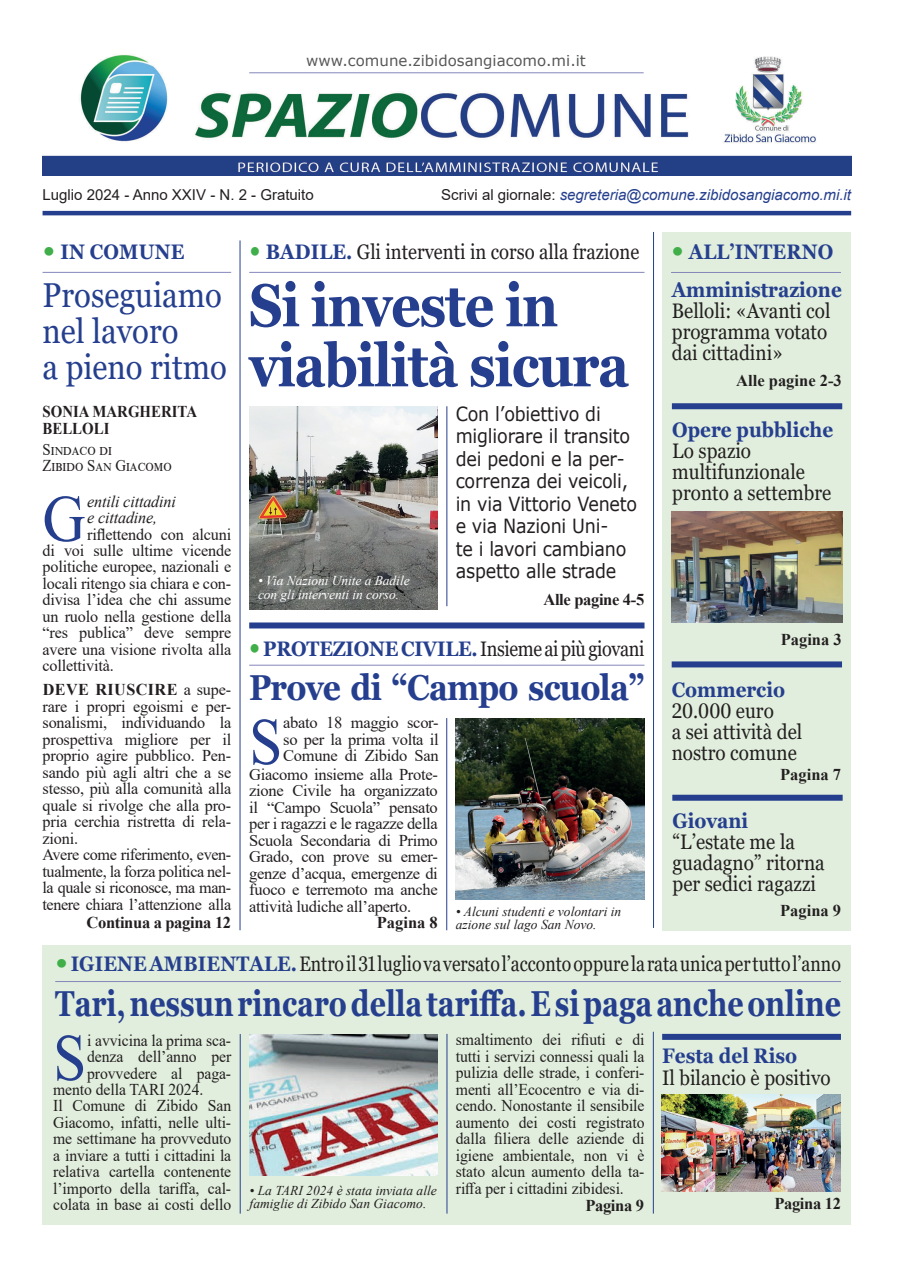
<style>
.page{position:relative;width:898px;height:1272px;background:#fff}
.page>*{position:absolute;margin:0;border:0;box-sizing:border-box;transform-origin:0 0}
.t1{font:66px "Times New Roman";color:#253f8e;scale:.9 1}
.t2{font:700 60px/60px "Georgia";letter-spacing:-.025em;color:#253f8e;scale:.87 1}
.t3{font:700 36px "Georgia";color:#253f8e;scale:.79 1}
.t4{font:700 36px "Georgia";letter-spacing:-.025em;color:#253f8e;scale:.88 1}
.t5{font:34.5px "Georgia";color:#253f8e;scale:.9 1}
.t6{font:21px "Georgia";color:#231f20;scale:.9 1}
.t7{font:21px "Georgia";color:#231f20;scale:.84 1}
.t8{font:700 21px "Georgia";color:#253f8e;scale:.9 1}
.t9{font:21px "Georgia";color:#231f20;scale:.88 1}
.t10{font:21px "Georgia";letter-spacing:-.02em;color:#231f20;scale:.86 1}
.t11{font:19.5px/22.5px "Verdana";letter-spacing:-.01em;color:#231f20;scale:.9 1}
.t12{font:16.5px/16.5px "Times New Roman";letter-spacing:-.01em;color:#231f20;text-align:justify}
.t13{font:16.5px/16.5px "Times New Roman";letter-spacing:-.01em;color:#231f20;text-align:justify;scale:.95 1}
.t14{font:700 16.5px "Times New Roman";color:#231f20}
.t15{font:700 16.5px "Times New Roman";letter-spacing:-.02em;color:#231f20}
.t16{font:italic 16.5px "Times New Roman";letter-spacing:-.01em;color:#231f20}
.t17{font:16.5px "Times New Roman";letter-spacing:-.01em;color:#231f20;scale:.9 1}
.t18{font:700 16.5px "Times New Roman";color:#231f20;scale:.9 1}
.t19{font:italic 15px "Arial";color:#253f8e}
.t20{font:15px "Verdana";color:#57585a}
.t21{font:15px "Arial";color:#231f20}
.t22{font:italic 13.5px/13.5px "Times New Roman";color:#231f20}
.t23{font:italic 13.5px "Times New Roman";letter-spacing:-.005em;color:#fff}
.s1{font-style:normal;color:#231f20}
.s2{font-family:"Verdana";font-weight:400;font-size:24px;color:#40ae49}
.s3{font-weight:700}
.s4{font-family:"Verdana";font-size:24px;color:#40ae49}
.s5{font-weight:700;color:#253f8e}
</style>
<div class="page">
<div style="left:43px;top:944px;width:807px;height:280px;background:#e1eedd"></div>
<img style="left:661px;top:1094px;width:179px;height:97px">
<hr style="left:43px;top:211px;width:807px;height:4px;background:#253f8e">
<img style="left:43px;top:54px;width:807px;height:122px">
<hr style="left:249px;top:73px;width:394px;height:1px;background:#8586ba">
<hr style="left:249px;top:272px;width:395px;height:1px;background:#8586ba">
<hr style="left:43px;top:272px;width:188px;height:1px;background:#8586ba">
<hr style="left:653px;top:232px;width:1px;height:695px;background:#253f8e">
<hr style="left:55px;top:981px;width:785px;height:1px;background:#8586ba">
<hr style="left:240px;top:1034px;width:1px;height:179px;background:#253f8e">
<div style="left:249px;top:622px;width:395px;height:6px;background:#253f8e"></div>
<hr style="left:446px;top:1033px;width:1px;height:180px;background:#253f8e">
<hr style="left:240px;top:240px;width:1px;height:690px;background:#253f8e">
<hr style="left:249px;top:664px;width:395px;height:1px;background:#8586ba">
<hr style="left:652px;top:1031px;width:1px;height:182px;background:#253f8e">
<hr style="left:446px;top:718px;width:1px;height:212px;background:#253f8e">
<div style="left:662px;top:1033px;width:178px;height:6px;background:#253f8e"></div>
<hr style="left:446px;top:406px;width:1px;height:200px;background:#253f8e">
<img style="left:455px;top:718px;width:189px;height:181px">
<div style="left:662px;top:232px;width:188px;height:698px;background:#e1eedd"></div>
<div style="left:671px;top:403px;width:170px;height:6px;background:#253f8e"></div>
<div style="left:671px;top:661px;width:170px;height:6px;background:#253f8e"></div>
<hr style="left:670px;top:272px;width:170px;height:1px;background:#8586ba">
<div style="left:672px;top:794px;width:170px;height:6px;background:#253f8e"></div>
<img style="left:671px;top:511px;width:171px;height:111px">
<img style="left:249px;top:406px;width:188px;height:203px">
<img style="left:249px;top:1034px;width:188px;height:141px">
<p class="t20" style="left:306px;top:50px;width:281px">www.comune.zibidosangiacomo.mi.it</p>
<p class="t21" style="left:43px;top:184px;width:272px">Luglio 2024 - Anno XXIV - N. 2 - Gratuito</p>
<p class="t19" style="left:441px;top:185px;width:411px"><span class="s1">Scrivi al giornale:</span> segreteria@comune.zibidosangiacomo.mi.it</p>
<p class="t8" style="left:43px;top:238px;width:159px"><span class="s2">•</span> IN COMUNE</p>
<p class="t5" style="left:43px;top:274px;width:201px">Proseguiamo</p>
<p class="t5" style="left:43px;top:310px;width:152px">nel lavoro</p>
<p class="t5" style="left:43px;top:346px;width:206px">a pieno ritmo</p>
<p class="t18" style="left:43px;top:399px;width:173px">SONIA MARGHERITA</p>
<p class="t18" style="left:43px;top:416px;width:76px">BELLOLI</p>
<p class="t17" style="left:43px;top:437px;width:79px">Sindaco di</p>
<p class="t17" style="left:43px;top:454px;width:145px">Zibido San Giacomo</p>
<p class="t1" style="left:43px;top:472px;width:49px">G</p>
<p class="t16" style="left:87px;top:489px;width:90px">entili cittadini</p>
<p class="t16" style="left:87px;top:506px;width:72px">e cittadine,</p>
<p class="t12" style="left:87px;top:525px;width:145px">riflettendo con alcuni</p>
<p class="t12" style="left:43px;top:541px;width:190px">di voi sulle ultime vicende politiche europee, nazionali e locali ritengo sia chiara e con&shy;divisa l’idea che chi assume un ruolo nella gestione della “res publica” deve sempre avere una visione rivolta alla collettività.</p>
<p class="t12" style="left:43px;top:681px;width:190px"><span class="s3">DEVE RIUSCIRE</span> a supe&shy;rare i propri egoismi e per&shy;sonalismi, individuando la prospettiva migliore per il proprio agire pubblico. Pen&shy;sando più agli altri che a se stesso, più alla comunità alla quale si rivolge che alla pro&shy;pria cerchia ristretta di rela&shy;zioni.</p>
<p class="t12" style="left:43px;top:846px;width:190px">Avere come riferimento, even&shy;tualmente, la forza politica nel&shy;la quale si riconosce, ma man&shy;tenere chiara l’attenzione alla</p>
<p class="t15" style="left:86px;top:910px;width:146px">Continua a pagina 12</p>
<p class="t9" style="left:249px;top:239px;width:444px"><span class="s4">•</span> <span class="s5">BADILE.</span> Gli interventi in corso alla frazione</p>
<p class="t2" style="left:249px;top:276px;width:438px">Si investe in viabilità sicura</p>
<p class="t23" style="left:258px;top:571px;width:153px">• Via Nazioni Unite a Badile</p>
<p class="t23" style="left:258px;top:585px;width:143px">con gli interventi in corso.</p>
<p class="t11" style="left:455px;top:402px;width:203px">Con l’obiettivo di migliorare il transito dei pedoni e la per&shy;correnza dei veicoli, in via Vittorio Veneto e via Nazioni Uni-<br>te i lavori cambiano aspetto alle strade</p>
<p class="t15" style="left:543px;top:587px;width:102px">Alle pagine 4-5</p>
<p class="t10" style="left:249px;top:636px;width:461px"><span class="s4">•</span><span class="s5">PROTEZIONE CIVILE.</span>Insieme ai più giovani</p>
<p class="t4" style="left:249px;top:664px;width:450px">Prove di “Campo scuola”</p>
<p class="t12" style="left:283px;top:714px;width:157px">abato 18 maggio scor&shy;so per la prima volta il Comune di Zibido San</p>
<p class="t1" style="left:249px;top:695px;width:38px">S</p>
<p class="t12" style="left:249px;top:765px;width:190px">Giacomo insieme alla Prote&shy;zione Civile ha organizzato il “Campo Scuola” pensato per i ragazzi e le ragazze della Scuola Secondaria di Primo Grado, con prove su emer&shy;genze d’acqua, emergenze di fuoco e terremoto ma anche attività ludiche all’aperto.</p>
<p class="t14" style="left:376px;top:910px;width:62px">Pagina 8</p>
<p class="t22" style="left:455px;top:904px;width:167px">• Alcuni studenti e volontari in azione sul lago San Novo.</p>
<p class="t8" style="left:670px;top:238px;width:182px"><span class="s2">•</span> ALL’INTERNO</p>
<p class="t8" style="left:671px;top:276px;width:190px">Amministrazione</p>
<p class="t6" style="left:671px;top:298px;width:178px">Belloli: «Avanti col</p>
<p class="t6" style="left:671px;top:319px;width:174px">programma votato</p>
<p class="t6" style="left:671px;top:340px;width:125px">dai cittadini»</p>
<p class="t14" style="left:736px;top:368px;width:107px">Alle pagine 2-3</p>
<p class="t8" style="left:672px;top:416px;width:180px">Opere pubbliche</p>
<p class="t6" style="left:672px;top:438px;width:89px">Lo spazio</p>
<p class="t6" style="left:672px;top:459px;width:149px">multifunzionale</p>
<p class="t6" style="left:672px;top:480px;width:178px">pronto a settembre</p>
<p class="t14" style="left:780px;top:627px;width:62px">Pagina 3</p>
<p class="t8" style="left:671px;top:676px;width:127px">Commercio</p>
<p class="t6" style="left:671px;top:698px;width:115px">20.000 euro</p>
<p class="t6" style="left:671px;top:719px;width:146px">a sei attività del</p>
<p class="t6" style="left:671px;top:740px;width:141px">nostro comune</p>
<p class="t14" style="left:779px;top:763px;width:62px">Pagina 7</p>
<p class="t8" style="left:672px;top:807px;width:86px">Giovani</p>
<p class="t6" style="left:672px;top:829px;width:137px">“L’estate me la</p>
<p class="t6" style="left:672px;top:850px;width:171px">guadagno” ritorna</p>
<p class="t6" style="left:672px;top:871px;width:161px">per sedici ragazzi</p>
<p class="t14" style="left:779px;top:898px;width:62px">Pagina 9</p>
<p class="t7" style="left:55px;top:951px;width:936px"><span class="s4">•</span><span class="s5">IGIENE AMBIENTALE.</span> Entro il 31 luglio va versato l’acconto oppure la rata unica per tutto l’anno</p>
<p class="t3" style="left:55px;top:980px;width:995px">Tari, nessun rincaro della tariffa. E si paga anche online</p>
<p class="t1" style="left:53px;top:1011px;width:38px">S</p>
<p class="t13" style="left:87px;top:1031px;width:153px">i avvicina la prima sca&shy;denza dell’anno per provvedere al paga-</p>
<p class="t13" style="left:455px;top:1030px;width:200px">smaltimento dei rifiuti e di tutti i servizi connessi quali la pulizia delle strade, i conferi&shy;menti all’Ecocentro e via di&shy;cendo. Nonostante il sensibile aumento dei costi registrato dalla filiera delle aziende di igiene ambientale, non vi è stato alcun aumento della ta&shy;riffa per i cittadini zibidesi.</p>
<p class="t8" style="left:662px;top:1042px;width:151px">Festa del Riso</p>
<p class="t6" style="left:662px;top:1064px;width:189px">Il bilancio è positivo</p>
<p class="t13" style="left:53px;top:1080px;width:159px">mento della TARI 2024.</p>
<p class="t13" style="left:53px;top:1096px;width:189px">Il Comune di Zibido San Giacomo, infatti, nelle ulti&shy;me settimane ha provveduto a inviare a tutti i cittadini la relativa cartella contenente l’importo della tariffa, cal&shy;colata in base ai costi dello</p>
<p class="t22" style="left:249px;top:1183px;width:189px">• La TARI 2024 è stata inviata alle famiglie di Zibido San Giacomo.</p>
<p class="t14" style="left:585px;top:1193px;width:60px">Pagina 9</p>
<p class="t15" style="left:774px;top:1191px;width:68px">Pagina 12</p>
</div>
